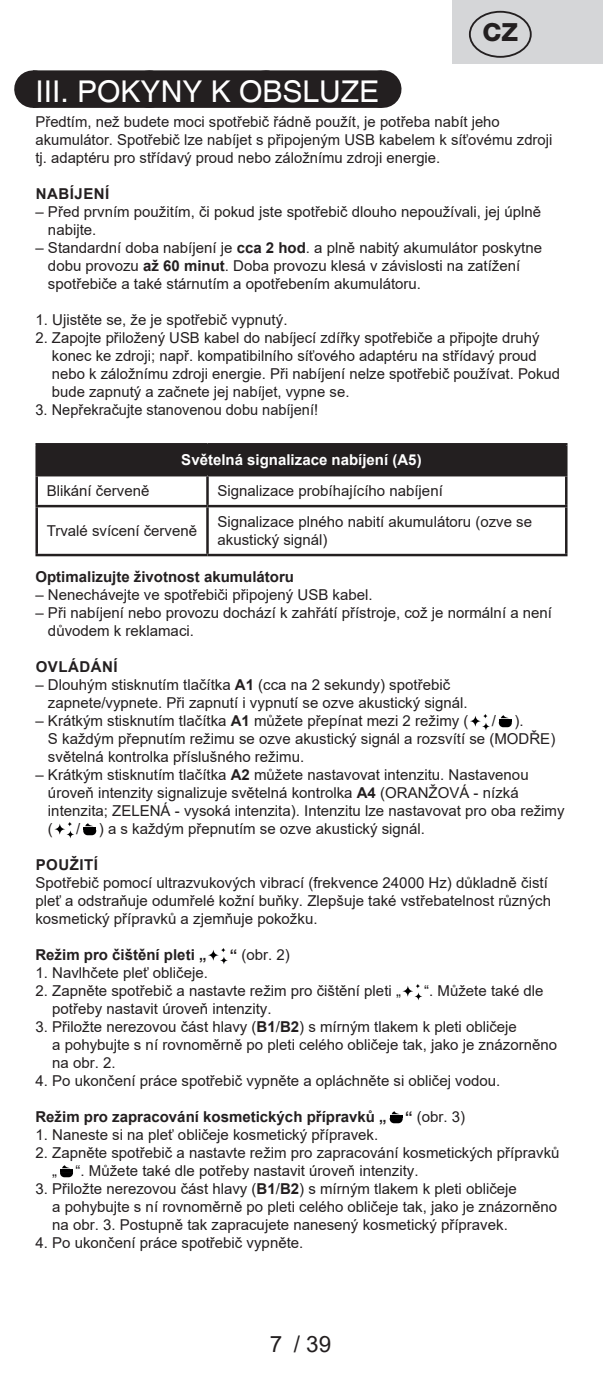
<style>
.page{position:relative;width:603px;height:1382px;background:#fff}
.page>*{position:absolute;margin:0;border:0;box-sizing:border-box;transform-origin:0 0}
.Grafický_nadpis_ETA{font:30px "Helvetica";color:#fff}
.t1{font:800 25px "Helvetica Neue OT";color:#231f20}
.t2{font:22.5px "Arial";color:#231f20}
.Normální{font:15px/18px "Arial";color:#231f20}
.Normální-2{font:700 15px "Arial";color:#231f20}
.Normální-3{font:700 15px "Arial";color:#fff}
.Normální-4{font:700 15px "Arial";letter-spacing:.035em;color:#231f20}
.s1{font-weight:700}
.s2{font-weight:400}
</style>
<div class="page">
<div style="left:451px;top:0;width:151px;height:63px;background:#d5d6d8"></div>
<div style="left:468px;top:11px;width:63px;height:47px;border:2px solid #231f20;border-radius:50%"></div>
<div style="left:33px;top:70px;width:348px;height:38px;background:#231f20"></div>
<svg style="left:149px;top:70px;width:174px;height:38px"></svg>
<hr style="left:381px;top:70px;width:1px;height:38px;background:#231f20">
<div style="left:37px;top:444px;width:529px;height:31px;background:#231f20"></div>
<hr style="left:35px;top:443px;width:172px;height:3px;background:#231f20">
<hr style="left:35px;top:446px;width:3px;height:28px;background:#231f20">
<hr style="left:207px;top:443px;width:360px;height:3px;background:#231f20">
<hr style="left:564px;top:446px;width:3px;height:28px;background:#231f20">
<hr style="left:35px;top:474px;width:172px;height:2px;background:#231f20">
<hr style="left:35px;top:476px;width:3px;height:29px;background:#231f20">
<hr style="left:207px;top:474px;width:360px;height:2px;background:#231f20">
<hr style="left:206px;top:476px;width:3px;height:29px;background:#231f20">
<hr style="left:564px;top:476px;width:3px;height:29px;background:#231f20">
<hr style="left:35px;top:505px;width:172px;height:2px;background:#231f20">
<hr style="left:35px;top:507px;width:3px;height:47px;background:#231f20">
<hr style="left:207px;top:505px;width:360px;height:2px;background:#231f20">
<hr style="left:206px;top:507px;width:3px;height:47px;background:#231f20">
<hr style="left:564px;top:507px;width:3px;height:47px;background:#231f20">
<hr style="left:35px;top:554px;width:172px;height:2px;background:#231f20">
<hr style="left:207px;top:554px;width:360px;height:2px;background:#231f20">
<svg style="left:470px;top:714px;width:20px;height:16px"></svg>
<svg style="left:498px;top:715px;width:13px;height:12px"></svg>
<svg style="left:54px;top:822px;width:20px;height:16px"></svg>
<svg style="left:83px;top:823px;width:13px;height:12px"></svg>
<svg style="left:208px;top:948px;width:20px;height:16px"></svg>
<svg style="left:402px;top:984px;width:20px;height:16px"></svg>
<svg style="left:389px;top:1111px;width:13px;height:12px"></svg>
<svg style="left:60px;top:1165px;width:13px;height:12px"></svg>
<h2 class="t1" style="left:482px;top:17px;width:37px">CZ</h2>
<p class="Grafický_nadpis_ETA" style="left:35px;top:74px;width:345px">III. POKYNY K OBSLUZE</p>
<p class="Normální" style="left:35px;top:113px;width:518px">Předtím, než budete moci spotřebič řádně použít, je potřeba nabít jeho akumulátor. Spotřebič lze nabíjet s připojeným USB kabelem k síťovému zdroji tj. adaptéru pro střídavý proud nebo záložnímu zdroji energie.</p>
<p class="Normální-4" style="left:36px;top:183px;width:75px">NABÍJENÍ</p>
<p class="Normální" style="left:48px;top:203px;width:494px;text-indent:-13px">– Před prvním použitím, či pokud jste spotřebič dlouho nepoužívali, jej úplně nabijte.</p>
<p class="Normální" style="left:48px;top:239px;width:495px;text-indent:-13px">– Standardní doba nabíjení je <span class="s1">cca 2 hod</span>. a plně nabitý akumulátor poskytne dobu provozu <span class="s1">až 60 minut</span>. Doba provozu klesá v závislosti na zatížení spotřebiče a také stárnutím a opotřebením akumulátoru.</p>
<p class="Normální" style="left:35px;top:311px;width:253px">1. Ujistěte se, že je spotřebič vypnutý.</p>
<p class="Normální" style="left:52px;top:329px;width:509px;text-indent:-17px">2. Zapojte přiložený USB kabel do nabíjecí zdířky spotřebiče a připojte druhý konec ke zdroji; např. kompatibilního síťového adaptéru na střídavý proud nebo k záložnímu zdroji energie. Při nabíjení nelze spotřebič používat. Pokud bude zapnutý a začnete jej nabíjet, vypne se.</p>
<p class="Normální" style="left:35px;top:401px;width:284px">3. Nepřekračujte stanovenou dobu nabíjení!</p>
<p class="Normální-3" style="left:181px;top:449px;width:242px">Světelná signalizace nabíjení (A5)</p>
<p class="Normální" style="left:47px;top:482px;width:104px">Blikání červeně</p>
<p class="Normální" style="left:217px;top:482px;width:227px">Signalizace probíhajícího nabíjení</p>
<p class="Normální" style="left:47px;top:522px;width:152px">Trvalé svícení červeně</p>
<p class="Normální" style="left:217px;top:513px;width:316px">Signalizace plného nabití akumulátoru (ozve se akustický signál)</p>
<p class="Normální-2" style="left:35px;top:566px;width:260px">Optimalizujte životnost akumulátoru</p>
<p class="Normální" style="left:35px;top:586px;width:338px">– Nenechávejte ve spotřebiči připojený USB kabel.</p>
<p class="Normální" style="left:48px;top:604px;width:505px;text-indent:-13px">– Při nabíjení nebo provozu dochází k zahřátí přístroje, což je normální a není důvodem k reklamaci.</p>
<p class="Normální-4" style="left:36px;top:656px;width:84px">OVLÁDÁNÍ</p>
<p class="Normální" style="left:48px;top:676px;width:421px;text-indent:-13px">– Dlouhým stisknutím tlačítka <span class="s1">A1</span> (cca na 2 sekundy) spotřebič zapnete/vypnete. Při zapnutí i vypnutí se ozve akustický signál.</p>
<p class="Normální" style="left:35px;top:712px;width:434px">– Krátkým stisknutím tlačítka <span class="s1">A1</span> můžete přepínat mezi 2 režimy (</p>
<p class="Normální" style="left:48px;top:712px;width:508px;text-indent:443px">/ ).<br>S každým přepnutím režimu se ozve akustický signál a rozsvítí se (MODŘE) světelná kontrolka příslušného režimu.</p>
<p class="Normální" style="left:48px;top:766px;width:518px;text-indent:-13px">– Krátkým stisknutím tlačítka <span class="s1">A2</span> můžete nastavovat intenzitu. Nastavenou úroveň intenzity signalizuje světelná kontrolka <span class="s1">A4</span> (ORANŽOVÁ - nízká intenzita; ZELENÁ - vysoká intenzita). Intenzitu lze nastavovat pro oba režimy (</p>
<p class="Normální" style="left:76px;top:820px;width:350px">/ ) a s každým přepnutím se ozve akustický signál.</p>
<p class="Normální-4" style="left:36px;top:854px;width:64px">POUŽITÍ</p>
<p class="Normální" style="left:35px;top:874px;width:517px">Spotřebič pomocí ultrazvukových vibrací (frekvence 24000 Hz) důkladně čistí pleť a odstraňuje odumřelé kožní buňky. Zlepšuje také vstřebatelnost různých kosmetický přípravků a zjemňuje pokožku.</p>
<p class="Normální-2" style="left:35px;top:944px;width:172px">Režim pro čištění pleti „</p>
<p class="Normální" style="left:229px;top:946px;width:62px"><span class="s1">“</span> (obr. 2)</p>
<p class="Normální" style="left:35px;top:964px;width:174px">1. Navlhčete pleť obličeje.</p>
<p class="Normální" style="left:35px;top:982px;width:367px">2. Zapněte spotřebič a nastavte režim pro čištění pleti „</p>
<p class="Normální" style="left:424px;top:982px;width:121px">“. Můžete také dle</p>
<p class="Normální" style="left:52px;top:1000px;width:221px">potřeby nastavit úroveň intenzity.</p>
<p class="Normální" style="left:52px;top:1018px;width:506px;text-indent:-17px">3. Přiložte nerezovou část hlavy (<span class="s1">B1</span>/<span class="s1">B2</span>) s mírným tlakem k pleti obličeje<br>a pohybujte s ní rovnoměrně po pleti celého obličeje tak, jako je znázorněno na obr. 2.</p>
<p class="Normální" style="left:35px;top:1072px;width:466px">4. Po ukončení práce spotřebič vypněte a opláchněte si obličej vodou.</p>
<p class="Normální-2" style="left:35px;top:1106px;width:431px">Režim pro zapracování kosmetických přípravků „ “ <span class="s2">(obr. 3)</span></p>
<p class="Normální" style="left:35px;top:1126px;width:344px">1. Naneste si na pleť obličeje kosmetický přípravek.</p>
<p class="Normální" style="left:52px;top:1144px;width:508px;text-indent:-17px">2. Zapněte spotřebič a nastavte režim pro zapracování kosmetických přípravků „ “. Můžete také dle potřeby nastavit úroveň intenzity.</p>
<p class="Normální" style="left:52px;top:1180px;width:506px;text-indent:-17px">3. Přiložte nerezovou část hlavy (<span class="s1">B1</span>/<span class="s1">B2</span>) s mírným tlakem k pleti obličeje<br>a pohybujte s ní rovnoměrně po pleti celého obličeje tak, jako je znázorněno na obr. 3. Postupně tak zapracujete nanesený kosmetický přípravek.</p>
<p class="Normální" style="left:35px;top:1234px;width:269px">4. Po ukončení práce spotřebič vypněte.</p>
<h3 class="t2" style="left:269px;top:1329px;width:63px">7 / 39</h3>
</div>
